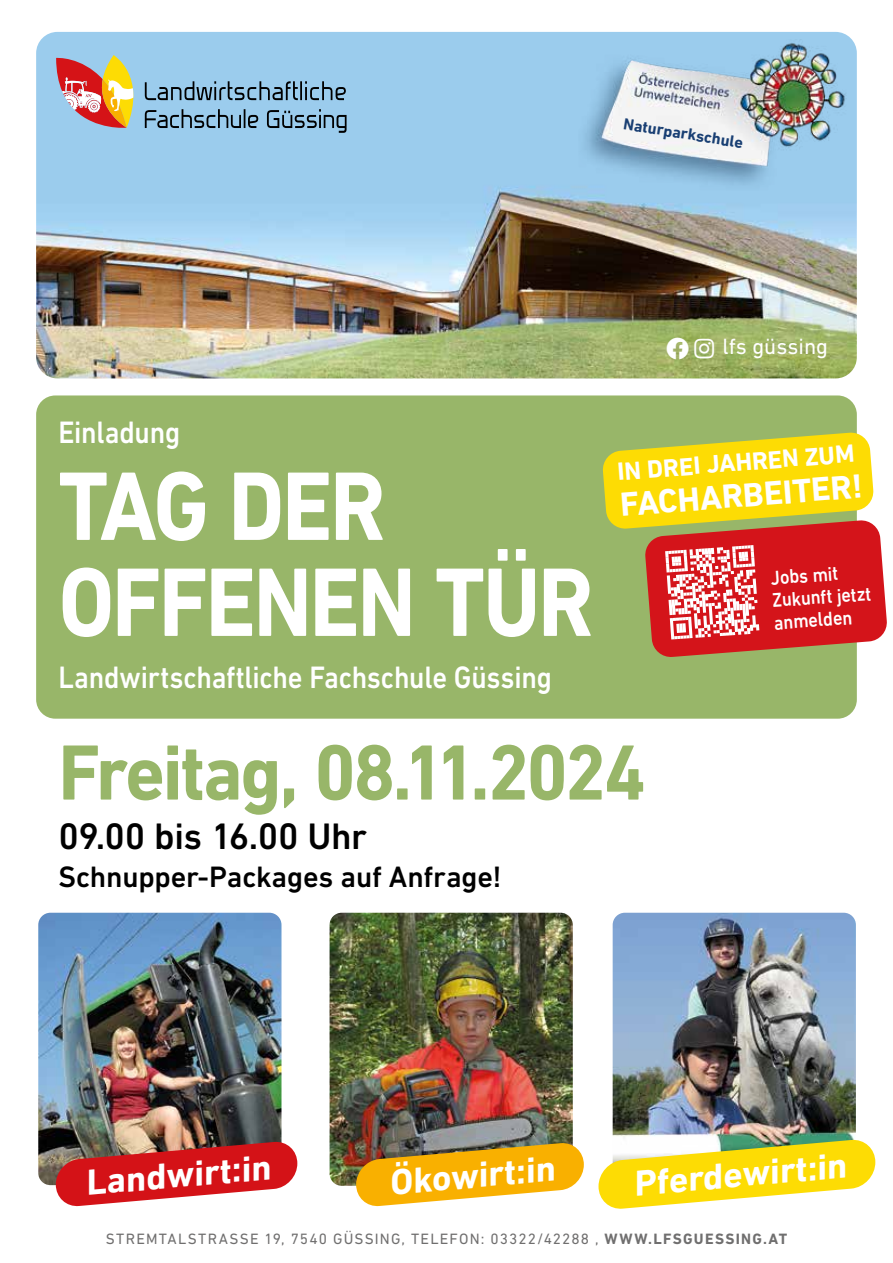
<style>
.page{position:relative;width:893px;height:1263px;background:#fff}
.page>*{position:absolute;margin:0;border:0;box-sizing:border-box;transform-origin:0 0}
.t1{font:700 99px/96px "DIN Next LT Pro";letter-spacing:-.025em;color:#fff;scale:.9 1}
.t2{font:700 79.5px "DIN Next LT Pro";letter-spacing:-.035em;color:#98b669;scale:.95 1}
.t3{font:500 37.5px "DIN Next LT Pro";letter-spacing:-.01em;color:#000}
.t4{font:700 36.6px "DIN Next LT Pro";color:#fff}
.t5{font:700 34.05px "DIN Next LT Pro";color:#fff}
.t6{font:500 31.5px "DIN Next LT Pro";letter-spacing:-.01em;color:#fff;scale:.9 1}
.t7{font:500 30px "DIN Next LT Pro";letter-spacing:-.005em;color:#000}
.t8{font:700 25.5px "DIN Next LT Pro";color:#fff}
.t9{font:22.5px "DIN Next LT Pro";color:#fff}
.t10{font:500 20.25px/22.5px "DIN Next LT Pro";color:#fff;scale:.9 1}
.t11{font:700 16.2px "DIN Next LT Pro";color:#193f73}
.t12{font:15.3px "DIN Next LT Pro";letter-spacing:.075em;color:#706f6f}
.s1{font-weight:700}
</style>
<div class="page">
<div style="left:36px;top:395px;width:821px;height:324px;background:#98b669;border-radius:19px"></div>
<img style="left:36px;top:32px;width:821px;height:346px">
<svg style="left:56px;top:55px;width:291px;height:78px;background:#99acba"></svg>
<img style="left:562px;top:39px;width:291px;height:152px">
<img style="left:38px;top:913px;width:243px;height:272px">
<img style="left:613px;top:913px;width:243px;height:225px">
<img style="left:330px;top:913px;width:243px;height:273px">
<svg style="left:598px;top:1138px;width:277px;height:71px"></svg>
<svg style="left:56px;top:1140px;width:241px;height:67px"></svg>
<svg style="left:356px;top:1141px;width:228px;height:66px;background:#e2ae35"></svg>
<svg style="left:602px;top:432px;width:285px;height:226px"></svg>
<svg style="left:667px;top:338px;width:47px;height:22px"></svg>
<p class="t11" style="left:625px;top:114px;width:122px;rotate:9deg">Naturparkschule</p>
<h3 class="t6" style="left:58px;top:413px;width:137px">Einladung</h3>
<h1 class="t1" style="left:58px;top:458px;width:596px">TAG DER<br>OFFENEN TÜR</h1>
<h3 class="t6" style="left:58px;top:659px;width:550px">Landwirtschaftliche Fachschule Güssing</h3>
<h3 class="t9" style="left:666px;top:333px;width:163px">□□ ■▲▼ lfs güssing</h3>
<h3 class="t8" style="left:616px;top:458px;width:239px;rotate:-5deg">IN DREI JAHREN ZUM</h3>
<h3 class="t5" style="left:619px;top:484px;width:244px;rotate:-4deg">FACHARBEITER!</h3>
<h3 class="t10" style="left:770px;top:566px;width:112px;rotate:-4deg">Jobs mit<br>Zukunft jetzt anmelden</h3>
<h2 class="t2" style="left:58px;top:726px;width:620px">Freitag, 08.11.2024</h2>
<h3 class="t3" style="left:58px;top:814px;width:310px">09.00 bis 16.00 Uhr</h3>
<h3 class="t7" style="left:58px;top:859px;width:445px">Schnupper-Packages auf Anfrage!</h3>
<h3 class="t4" style="left:84px;top:1161px;width:187px;rotate:-5deg">Landwirt:in</h3>
<h3 class="t4" style="left:387px;top:1161px;width:168px;rotate:-5deg">Ökowirt:in</h3>
<h3 class="t4" style="left:632px;top:1162px;width:215px;rotate:-5deg">Pferdewirt:in</h3>
<p class="t12" style="left:106px;top:1230px;width:683px">STREMTALSTRASSE 19, 7540 GÜSSING, TELEFON: 03322/42288 , <span class="s1">WWW.LFSGUESSING.AT</span></p>
</div>
